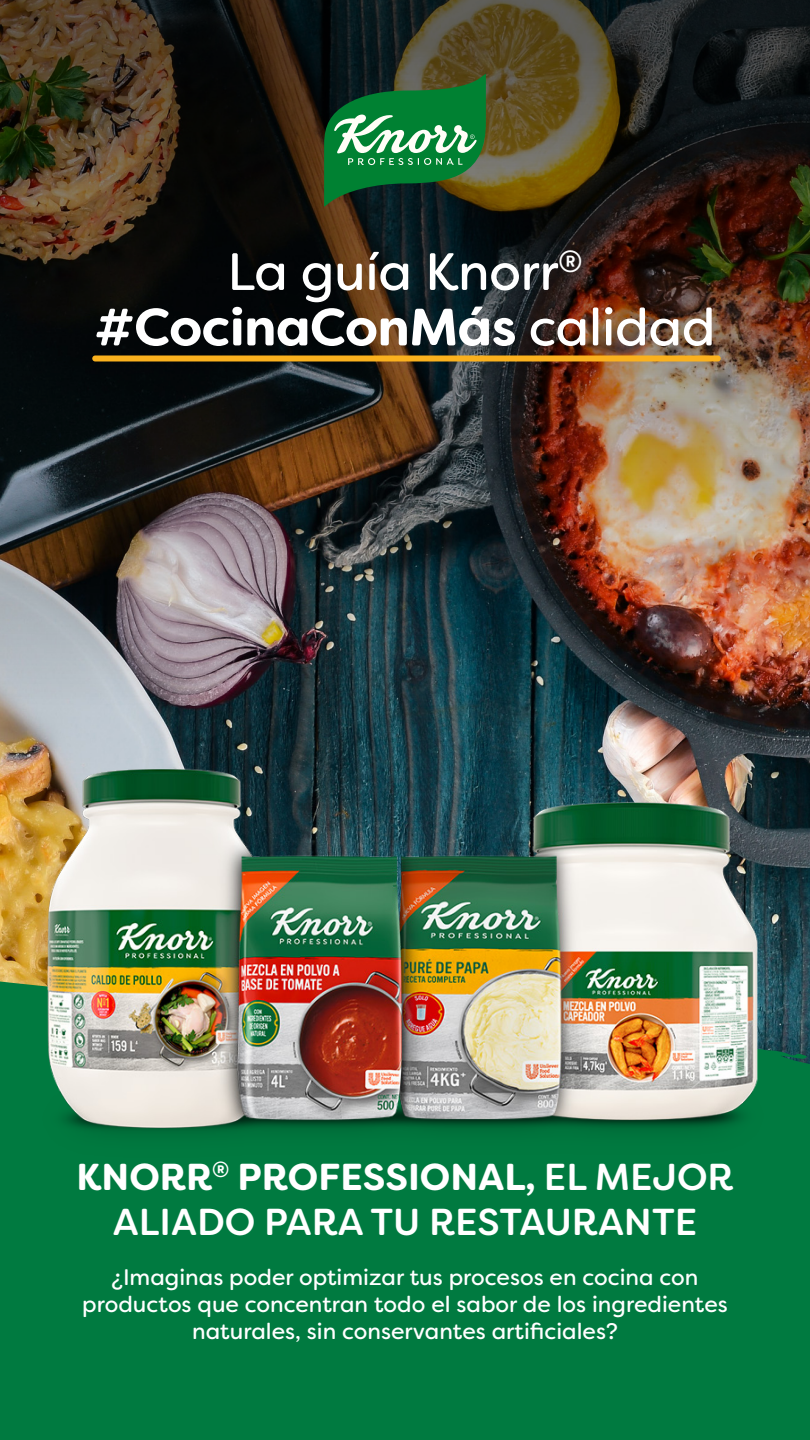
<style>
.page{position:relative;width:810px;height:1440px;background:#fff}
.page>*{position:absolute;margin:0;border:0;box-sizing:border-box;transform-origin:0 0}
.t1{font:52.5px/55.5px "Filson Soft";letter-spacing:-.01em;color:#fff;text-align:center}
.t2{font:500 37.5px/45px "Filson Soft";color:#fff;text-align:center}
.t3{font:22.5px/27px "Filson Soft";color:#fff;text-align:center}
.s1{font-weight:700}
</style>
<div class="page">
<div style="left:0;top:1180px;width:810px;height:260px;background:#007a40"></div>
<img style="left:0;top:767px;width:810px;height:413px">
<img style="left:0;top:0;width:810px;height:767px">
<svg style="left:324px;top:74px;width:162px;height:133px;background:#297240"></svg>
<div style="left:92px;top:356px;width:629px;height:6px;background:#fab11e;border-radius:3px"></div>
<h1 class="t1" style="left:94px;top:244px;width:623px">La guía Knorr<sup>® </sup><span class="s1">#CocinaConMás</span> calidad</h1>
<h2 class="t2" style="left:76px;top:1154px;width:659px"><span class="s1">KNORR</span><sup>®</sup> <span class="s1">PROFESSIONAL,</span> EL MEJOR<br>ALIADO PARA TU RESTAURANTE</h2>
<p class="t3" style="left:82px;top:1264px;width:647px">¿Imaginas poder optimizar tus procesos en cocina con productos que concentran todo el sabor de los ingredientes naturales, sin conservantes artificiales?</p>
</div>
